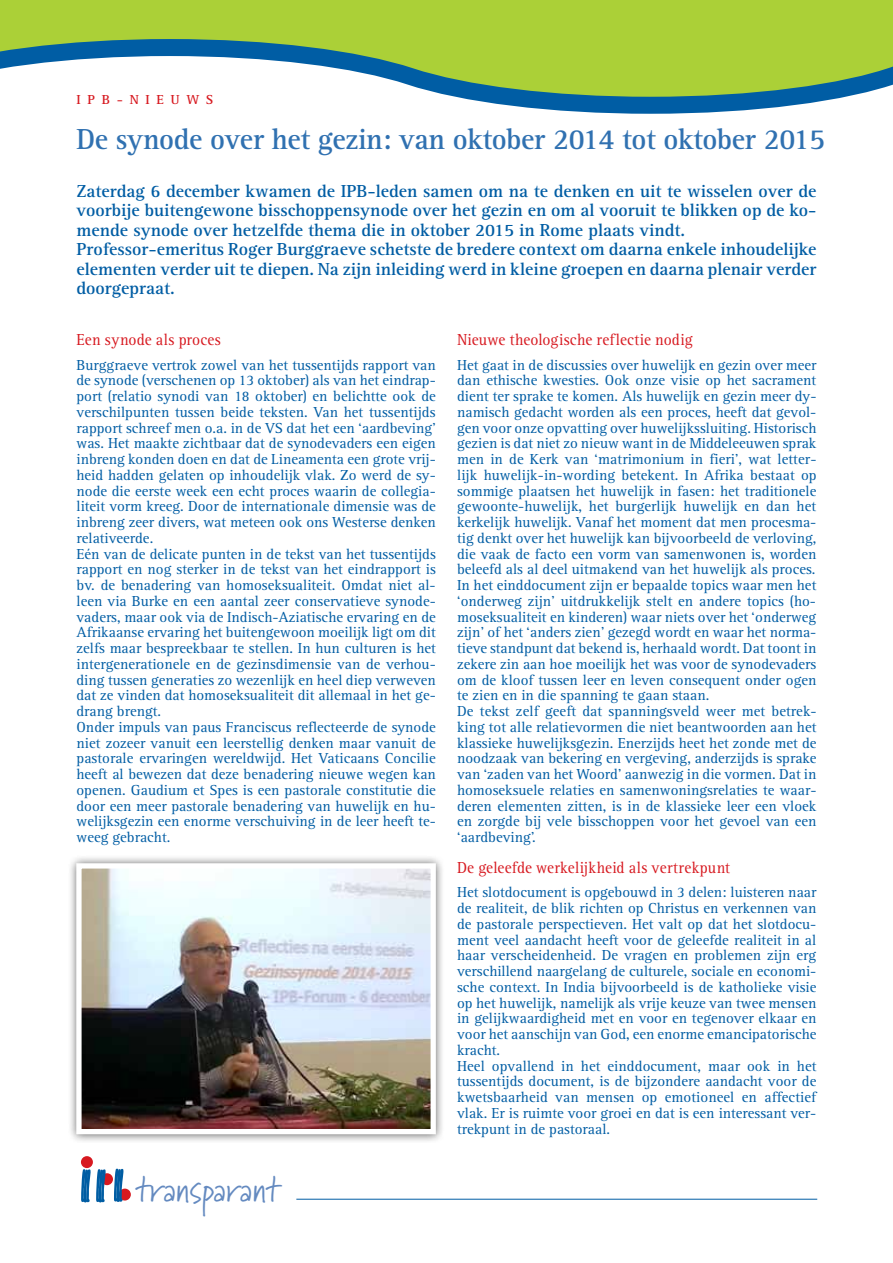
<style>
.page{position:relative;width:893px;height:1263px;background:#fff}
.page>*{position:absolute;margin:0;border:0;box-sizing:border-box;transform-origin:0 0}
.t1{font:35.7px "Marydale";letter-spacing:.01em;color:#648ac0}
.t2{font:700 30px "Rotis Serif";letter-spacing:-.01em;color:#3071b1;scale:.96 1}
.t3{font:700 18px/19.5px "Rotis Serif";color:#005da4}
.t4{font:16.5px "Rotis Serif";letter-spacing:.01em;color:#d71920;scale:.94 1}
.t5{font:15px/15.8px "Rotis Serif";color:#005da4}
.t6{font:700 13.5px "Rotis Serif";color:#d71920}
</style>
<div class="page">
<div style="left:0;top:0;width:893px;height:114px;background:#abd037"></div>
<svg style="left:0;top:39px;width:893px;height:74px"></svg>
<hr style="left:296px;top:1199px;width:521px;height:1px;background:#005da4">
<div style="left:101px;top:1173px;width:12px;height:12px;background:#d71920;border-radius:50%"></div>
<div style="left:119px;top:1188px;width:12px;height:12px;background:#d71920;border-radius:50%"></div>
<div style="left:81px;top:1156px;width:12px;height:12px;background:#d71920;border-radius:50%"></div>
<svg style="left:81px;top:1168px;width:25px;height:35px"></svg>
<svg style="left:114px;top:1168px;width:10px;height:34px"></svg>
<div style="left:67px;top:854px;width:378px;height:289px;background:#000;opacity:.6"></div>
<img style="left:82px;top:869px;width:348px;height:259px">
<div style="left:76px;top:863px;width:360px;height:271px;border:5px solid #fff"></div>
<p class="t6" style="left:77px;top:91px;width:65px">ipb-ni</p>
<p class="t6" style="left:157px;top:91px;width:58px">euw s</p>
<h2 class="t2" style="left:77px;top:122px;width:781px">De synode over het gezin: van oktober 2014 tot oktober 2015</h2>
<p class="t3" style="left:77px;top:182px;width:741px">Zaterdag 6 december kwamen de IPB -leden samen om na te denken en uit te wisselen over de voorbije buitengewone bisschoppensynode over het gezin en om al vooruit te blikken op de ko&shy;mende synode over hetzelfde thema die in oktober 2015 in Rome plaats vindt.<br>Professor-emeritus Roger Burggraeve schetste de bredere context om daarna enkele inhoudelijke elementen verder uit te diepen. Na zijn inleiding werd in kleine groepen en daarna plenair verder doorgepraat.</p>
<p class="t4" style="left:77px;top:331px;width:155px">Een synode als proces</p>
<p class="t5" style="left:77px;top:357px;width:361px">Burggraeve vertrok zowel van het tussentijds rapport van de synode (verschenen op 13 oktober) als van het eindrap&shy;port (relatio synodi van 18 oktober) en belichtte ook de verschilpunten tussen beide teksten. Van het tussentijds rapport schreef men o.a. in de VS dat het een ‘aardbeving’ was. Het maakte zichtbaar dat de synodevaders een eigen inbreng konden doen en dat de Lineamenta een grote vrij&shy;heid hadden gelaten op inhoudelijk vlak. Zo werd de sy&shy;node die eerste week een echt proces waarin de collegia&shy;liteit vorm kreeg. Door de internationale dimensie was de inbreng zeer divers, wat meteen ook ons Westerse denken relativeerde.<br>Eén van de delicate punten in de tekst van het tussentijds rapport en nog sterker in de tekst van het eindrapport is bv. de benadering van homoseksualiteit. Omdat niet al&shy;leen via Burke en een aantal zeer conservatieve synode&shy;vaders, maar ook via de Indisch-Aziatische ervaring en de Afrikaanse ervaring het buitengewoon moeilijk ligt om dit zelfs maar bespreekbaar te stellen. In hun culturen is het intergenerationele en de gezinsdimensie van de verhou&shy;ding tussen generaties zo wezenlijk en heel diep verweven dat ze vinden dat homoseksualiteit dit allemaal in het ge&shy;drang brengt.<br>Onder impuls van paus Franciscus reflecteerde de synode niet zozeer vanuit een leerstellig denken maar vanuit de pastorale ervaringen wereldwijd. Het Vaticaans Concilie heeft al bewezen dat deze benadering nieuwe wegen kan openen. Gaudium et Spes is een pastorale constitutie die door een meer pastorale benadering van huwelijk en hu&shy;welijksgezin een enorme verschuiving in de leer heeft te&shy;weeg gebracht.</p>
<h1 class="t1" style="left:135px;top:1167px;width:147px">transparant</h1>
<p class="t4" style="left:457px;top:331px;width:252px">Nieuwe theologische reflectie nodig</p>
<p class="t5" style="left:457px;top:357px;width:361px">Het gaat in de discussies over huwelijk en gezin over meer dan ethische kwesties. Ook onze visie op het sacrament dient ter sprake te komen. Als huwelijk en gezin meer dy&shy;namisch gedacht worden als een proces, heeft dat gevol&shy;gen voor onze opvatting over huwelijkssluiting. Historisch gezien is dat niet zo nieuw want in de Middeleeuwen sprak men in de Kerk van ‘matrimonium in fieri’, wat letter&shy;lijk huwelijk-in-wording betekent. In Afrika bestaat op sommige plaatsen het huwelijk in fasen: het traditionele gewoonte-huwelijk, het burgerlijk huwelijk en dan het kerkelijk huwelijk. Vanaf het moment dat men procesma&shy;tig denkt over het huwelijk kan bijvoorbeeld de verloving, die vaak de facto een vorm van samenwonen is, worden beleefd als al deel uitmakend van het huwelijk als proces.<br>In het einddocument zijn er bepaalde topics waar men het ‘onderweg zijn’ uitdrukkelijk stelt en andere topics (ho&shy;moseksualiteit en kinderen) waar niets over het ‘onderweg zijn’ of het ‘anders zien’ gezegd wordt en waar het norma&shy;tieve standpunt dat bekend is, herhaald wordt. Dat toont in zekere zin aan hoe moeilijk het was voor de synodevaders om de kloof tussen leer en leven consequent onder ogen te zien en in die spanning te gaan staan.<br>De tekst zelf geeft dat spanningsveld weer met betrek&shy;king tot alle relatievormen die niet beantwoorden aan het klassieke huwelijksgezin. Enerzijds heet het zonde met de noodzaak van bekering en vergeving, anderzijds is sprake van ‘zaden van het Woord’ aanwezig in die vormen. Dat in homoseksuele relaties en samenwoningsrelaties te waar&shy;deren elementen zitten, is in de klassieke leer een vloek en zorgde bij vele bisschoppen voor het gevoel van een ‘aardbeving’.</p>
<p class="t4" style="left:457px;top:858px;width:292px">De geleefde werkelijkheid als vertrekpunt</p>
<p class="t5" style="left:457px;top:885px;width:361px">Het slotdocument is opgebouwd in 3 delen: luisteren naar de realiteit, de blik richten op Christus en verkennen van de pastorale perspectieven. Het valt op dat het slotdocu&shy;ment veel aandacht heeft voor de geleefde realiteit in al haar verscheidenheid. De vragen en problemen zijn erg verschillend naargelang de culturele, sociale en economi&shy;sche context. In India bijvoorbeeld is de katholieke visie op het huwelijk, namelijk als vrije keuze van twee mensen in gelijkwaardigheid met en voor en tegenover elkaar en voor het aanschijn van God, een enorme emancipatorische kracht.<br>Heel opvallend in het einddocument, maar ook in het tussentijds document, is de bijzondere aandacht voor de kwetsbaarheid van mensen op emotioneel en affectief vlak. Er is ruimte voor groei en dat is een interessant ver&shy;trekpunt in de pastoraal.</p>
</div>
